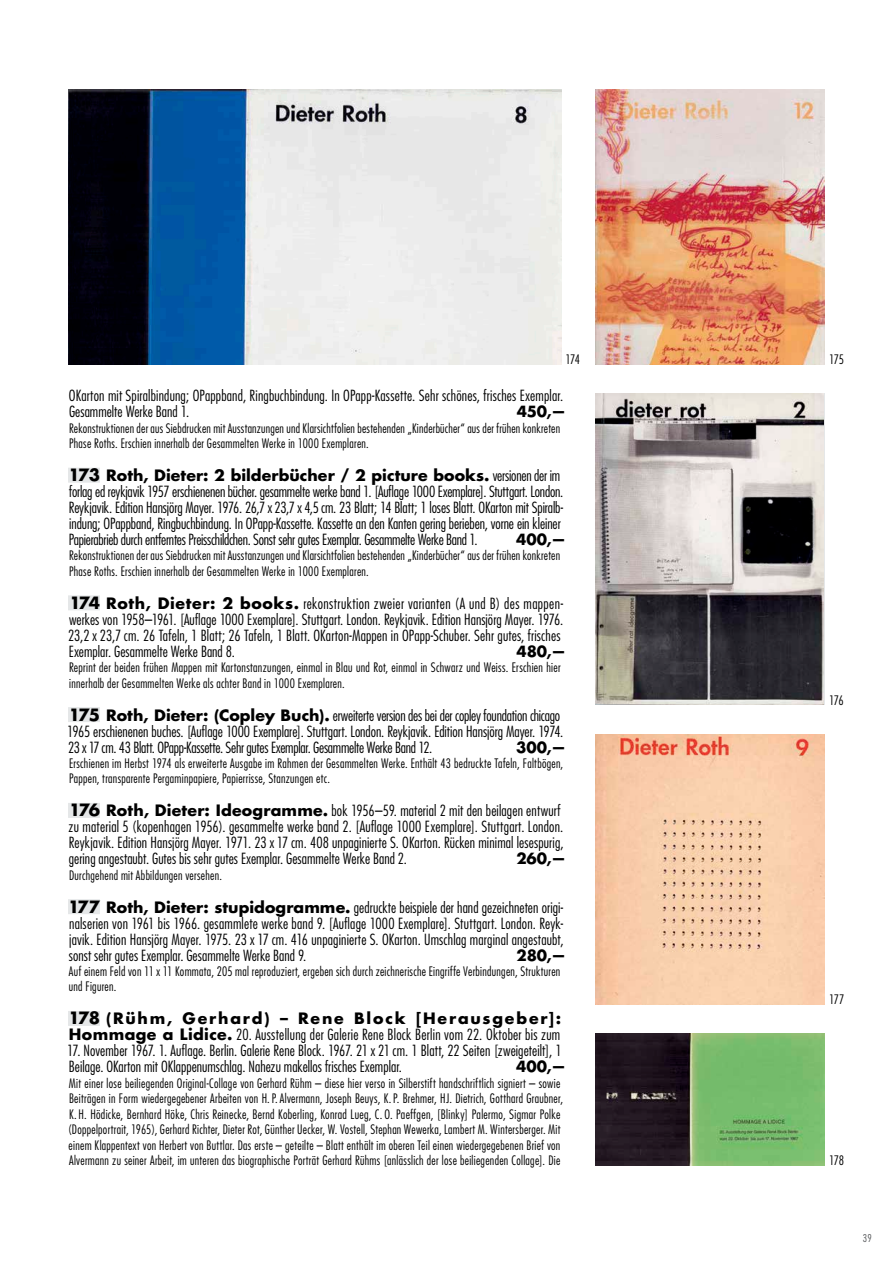
<style>
.page{position:relative;width:893px;height:1263px;background:#fff}
.page>*{position:absolute;margin:0;border:0;box-sizing:border-box;transform-origin:0 0}
.t1{font:700 15.3px "Futura Std";letter-spacing:.01em;color:#000}
.t2{font:700 15.3px "Futura Std";letter-spacing:.115em;color:#000}
.t3{font:300 condensed 15px/15.9px "Futura Std";color:#000}
.t4{font:700 15px "Futura Std";letter-spacing:-.005em;color:#000}
.t5{font:300 condensed 12.75px/15.5px "Futura Std";letter-spacing:.025em;color:#000}
.t6{font:300 condensed 10.5px "Futura Std";color:#57595b}
.s1{font-size:16.5px}
.s2{font-weight:300;font-stretch:condensed;font-size:15px}
.s3{font-weight:700;font-stretch:normal;font-size:16.5px}
.s4{font-weight:700;font-stretch:normal;font-size:15.3px}
</style>
<div class="page">
<div style="left:68px;top:468px;width:32px;height:15px;background:#e5e7e8"></div>
<div style="left:68px;top:595px;width:32px;height:15px;background:#e5e7e8"></div>
<div style="left:68px;top:707px;width:32px;height:15px;background:#e5e7e8"></div>
<div style="left:68px;top:803px;width:32px;height:15px;background:#e5e7e8"></div>
<div style="left:68px;top:899px;width:32px;height:15px;background:#e5e7e8"></div>
<div style="left:68px;top:1011px;width:32px;height:15px;background:#e5e7e8"></div>
<img style="left:595px;top:734px;width:230px;height:270px">
<img style="left:595px;top:394px;width:228px;height:311px">
<img style="left:68px;top:89px;width:493px;height:275px">
<img style="left:595px;top:89px;width:230px;height:275px">
<img style="left:595px;top:1034px;width:230px;height:131px">
<p class="t5" style="left:566px;top:352px;width:16px">174</p>
<p class="t5" style="left:829px;top:352px;width:16px">175</p>
<p class="t3" style="left:69px;top:388px;width:496px">OKarton mit Spiralbindung; OPappband, Ringbuchbindung. In OPapp-Kassette. Sehr schönes, frisches Exemplar.<br>Gesammelte Werke Band 1.</p>
<p class="t4" style="left:517px;top:402px;width:51px">450,—</p>
<p class="t5" style="left:69px;top:420px;width:493px">Rekonstruktionen der aus Siebdrucken mit Ausstanzungen und Klarsichtfolien bestehenden „Kinderbücher“ aus der frühen konkreten<br>Phase Roths. Erschien innerhalb der Gesammelten Werke in 1000 Exemplaren.</p>
<p class="t1" style="left:69px;top:465px;width:493px"><span class="s1">173</span> Roth, Dieter: 2 bilderbücher / 2 picture books. <span class="s2">versionen der im</span></p>
<p class="t3" style="left:69px;top:484px;width:496px">forlag ed reykjavik 1957 erschienenen bücher. gesammelte werke band 1. [Auflage 1000 Exemplare]. Stuttgart. London.<br>Reykjavik. Edition Hansjörg Mayer. 1976. 26,7x 23,7x 4,5 cm. 23 Blatt; 14 Blatt; 1 loses Blatt. OKarton mit Spiralb&shy;indung; OPappband, Ringbuchbindung. In OPapp-Kassette. Kassette an den Kanten gering berieben, vorne ein kleiner Papierabrieb durch entferntes Preisschildchen. Sonst sehr gutes Exemplar. Gesammelte Werke Band 1.</p>
<p class="t4" style="left:516px;top:529px;width:52px">400,—</p>
<p class="t5" style="left:69px;top:548px;width:493px">Rekonstruktionen der aus Siebdrucken mit Ausstanzungen und Klarsichtfolien bestehenden „Kinderbücher“ aus der frühen konkreten<br>Phase Roths. Erschien innerhalb der Gesammelten Werke in 1000 Exemplaren.</p>
<p class="t3" style="left:68px;top:595px;width:497px"><span class="s3">174</span> <span class="s4">Roth, Dieter: 2 books.</span> rekonstruktion zweier varianten (A und B) des mappen&shy;werkes von 1958–1961. [Auflage 1000 Exemplare]. Stuttgart. London. Reykjavik. Edition Hansjörg Mayer. 1976.<br>23,2 x 23,7 cm. 26 Tafeln, 1 Blatt; 26 Tafeln, 1 Blatt. OKarton-Mappen in OPapp-Schuber. Sehr gutes, frisches Exemplar. Gesammelte Werke Band 8.</p>
<p class="t4" style="left:517px;top:641px;width:51px">480,—</p>
<p class="t5" style="left:69px;top:660px;width:493px">Reprint der beiden frühen Mappen mit Kartonstanzungen, einmal in Blau und Rot, einmal in Schwarz und Weiss. Erschien hier innerhalb der Gesammelten Werke als achter Band in 1000 Exemplaren.</p>
<p class="t3" style="left:67px;top:707px;width:497px"><span class="s3">175</span> <span class="s4">Roth, Dieter: (Copley Buch).</span> erweiterte version des bei der copley foundation chicago<br>1965 erschienenen buches. [Auflage 1000 Exemplare]. Stuttgart. London. Reykjavik. Edition Hansjörg Mayer. 1974.<br>23x 17 cm. 43 Blatt. OPapp-Kassette. Sehr gutes Exemplar. Gesammelte Werke Band 12.</p>
<p class="t4" style="left:516px;top:737px;width:51px">300,—</p>
<p class="t5" style="left:69px;top:755px;width:496px">Erschienen im Herbst 1974 als erweiterte Ausgabe im Rahmen der Gesammelten Werke. Enthält 43 bedruckte Tafeln, Faltbögen,<br>Pappen, transparente Pergaminpapiere, Papierrisse, Stanzungen etc.</p>
<p class="t3" style="left:69px;top:803px;width:496px"><span class="s3">176</span> <span class="s4">Roth, Dieter: Ideogramme.</span> bok 1956–59. material 2 mit den beilagen entwurf zu material 5 (kopenhagen 1956). gesammelte werke band 2. [Auflage 1000 Exemplare]. Stuttgart. London.<br>Reykjavik. Edition Hansjörg Mayer. 1971. 23 x 17 cm. 408 unpaginierte S. OKarton. Rücken minimal lesespurig, gering angestaubt. Gutes bis sehr gutes Exemplar. Gesammelte Werke Band 2.</p>
<p class="t4" style="left:516px;top:849px;width:51px">260,—</p>
<p class="t5" style="left:69px;top:867px;width:155px">Durchgehend mit Abbildungen versehen.</p>
<p class="t3" style="left:68px;top:899px;width:497px;text-align:justify"><span class="s3">177</span> <span class="s4">Roth, Dieter: stupidogramme.</span> gedruckte beispiele der hand gezeichneten origi&shy;nalserien von 1961 bis 1966. gesammlete werke band 9. [Auflage 1000 Exemplare]. Stuttgart. London. Reyk&shy;javik. Edition Hansjörg Mayer. 1975. 23 x 17 cm. 416 unpaginierte S. OKarton. Umschlag marginal angestaubt, sonst sehr gutes Exemplar. Gesammelte Werke Band 9.</p>
<p class="t4" style="left:517px;top:945px;width:51px">280,—</p>
<p class="t5" style="left:69px;top:963px;width:493px">Auf einem Feld von 11 x 11 Kommata, 205 mal reproduziert, ergeben sich durch zeichnerische Eingriffe Verbindungen, Strukturen und Figuren.</p>
<p class="t2" style="left:69px;top:1008px;width:494px"><span class="s1">178</span> (Rühm, Gerhard) – Rene Block [Herausgeber]:</p>
<p class="t3" style="left:69px;top:1027px;width:493px"><span class="s4">Hommage a Lidice.</span> 20. Ausstellung der Galerie Rene Block Berlin vom 22. Oktober bis zum</p>
<p class="t3" style="left:67px;top:1043px;width:496px">17. November 1967. 1. Auflage. Berlin. Galerie Rene Block. 1967. 21 x 21 cm. 1 Blatt, 22 Seiten [zweigeteilt], 1<br>Beilage. OKarton mit OKlappenumschlag. Nahezu makellos frisches Exemplar.</p>
<p class="t4" style="left:516px;top:1057px;width:52px">400,—</p>
<p class="t5" style="left:68px;top:1075px;width:497px">Mit einer lose beiliegenden Original-Collage von Gerhard Rühm – diese hier verso in Silberstift handschriftlich signiert – sowie Beiträgen in Form wiedergegebener Arbeiten von H.P.Alvermann, Joseph Beuys, K.P. Brehmer, HJ. Dietrich, Gotthard Graubner, K. H. Hödicke, Bernhard Höke, Chris Reinecke, Bernd Koberling, Konrad Lueg, C. O. Paeffgen, [Blinky] Palermo, Sigmar Polke (Doppelportrait, 1965), Gerhard Richter, Dieter Rot, Günther Uecker, W. Vostell, Stephan Wewerka, Lambert M. Wintersberger. Mit einem Klappentext von Herbert von Buttlar. Das erste – geteilte – Blatt enthält im oberen Teil einen wiedergegebenen Brief von Alvermann zu seiner Arbeit, im unteren das biographische Porträt Gerhard Rühms [anlässlich der lose beiliegenden Collage]. Die</p>
<p class="t5" style="left:829px;top:692px;width:16px">176</p>
<p class="t5" style="left:829px;top:992px;width:17px">177</p>
<p class="t5" style="left:829px;top:1153px;width:16px">178</p>
<p class="t6" style="left:863px;top:1231px;width:10px">39</p>
</div>
